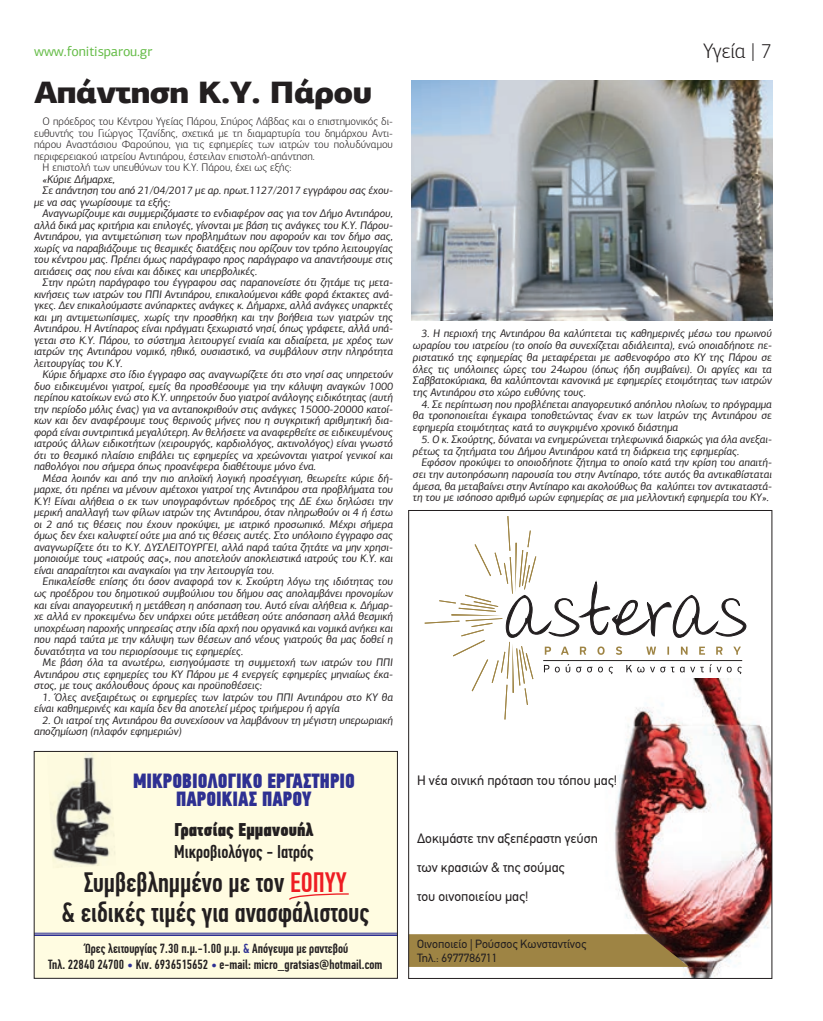
<style>
.page{position:relative;width:823px;height:1021px;background:#fff}
.page>*{position:absolute;margin:0;border:0;box-sizing:border-box;transform-origin:0 0}
.t1{font:900 31px "PF Agora Sans Pro";letter-spacing:-.02em;color:#231f20;scale:1.04 1}
.t2{font:500 28px/29.8px "PF Din Text Comp Pro";color:#231f20;text-align:center}
.t3{font:300 21px "PF Agora Sans Pro";letter-spacing:-.01em;color:#231f20}
.t4{font:20.5px/18.7px "PF Din Text Comp Pro X Black";color:#2e3092;text-align:center}
.t5{font:500 18.4px "PF Din Text Comp Pro";color:#231f20}
.t6{font:18.4px "PF Din Text Comp Pro X Black";color:#231f20}
.t7{font:14px "PF Agora Sans Pro";letter-spacing:-.01em;color:#65bc47}
.t8{font:13.7px/29px "PF Din Text";color:#231f20}
.t9{font:500 13.3px/15.9px "PF Din Text Comp Pro";color:#231f20;text-align:center}
.t10{font:12px/14.4px "PF Din Text";color:#231f20}
.t11{font:italic 11px/11.7px "PF Agora Sans Pro";color:#231f20}
.t12{font:300 11px "PF Agora Sans Pro";color:#231f20}
.s1{color:#ee1d23}
.s2{color:#2e3092}
</style>
<div class="page">
<svg style="left:424px;top:516px;width:322px;height:203px"></svg>
<img style="left:599px;top:678px;width:170px;height:298px">
<svg style="left:410px;top:934px;width:278px;height:32px;background:#967c41"></svg>
<div style="left:34px;top:751px;width:363px;height:227px;background:#fffce1"></div>
<img style="left:52px;top:753px;width:63px;height:114px">
<hr style="left:34px;top:934px;width:363px;height:2px;background:#2e3092">
<hr style="left:34px;top:932px;width:363px;height:1px;background:#2e3092">
<svg style="left:289px;top:893px;width:60px;height:7px"></svg>
<div style="left:34px;top:751px;width:363px;height:227px;border:1px solid #231f20"></div>
<img style="left:411px;top:81px;width:360px;height:239px">
<p class="t7" style="left:34px;top:43px;width:120px">www.fonitisparou.gr</p>
<h1 class="t1" style="left:34px;top:72px;width:326px">Απάντηση Κ.Υ. Πάρου</h1>
<p class="t12" style="left:43px;top:115px;width:352px">Ο πρόεδρος του Κέντρου Υγείας Πάρου, Σπύρος Λάβδας και ο επιστημονικός δι-</p>
<p class="t12" style="left:34px;top:126px;width:360px">ευθυντής του Γιώργος Τζανίδης, σχετικά με τη διαμαρτυρία του δημάρχου Αντι-</p>
<p class="t12" style="left:34px;top:138px;width:360px">πάρου Αναστάσιου Φαρούπου, για τις εφημερίες των ιατρών του πολυδύναμου</p>
<p class="t12" style="left:34px;top:149px;width:282px">περιφερειακού ιατρείου Αντιπάρου, έστειλαν επιστολή-απάντηση.</p>
<p class="t12" style="left:43px;top:161px;width:250px">Η επιστολή των υπευθύνων του Κ.Υ. Πάρου, έχει ως εξής:</p>
<p class="t11" style="left:43px;top:173px;width:74px">«Κύριε Δήμαρχε,</p>
<p class="t11" style="left:43px;top:184px;width:352px">Σε απάντηση του από 21/04/2017 με αρ. πρωτ.1127/2017 εγγράφου σας έχου-</p>
<p class="t11" style="left:34px;top:196px;width:138px">με να σας γνωρίσουμε τα εξής:</p>
<p class="t11" style="left:43px;top:207px;width:352px">Αναγνωρίζουμε και συμμεριζόμαστε το ενδιαφέρον σας για τον Δήμο Αντιπάρου,</p>
<p class="t11" style="left:34px;top:219px;width:360px">αλλά δικά μας κριτήρια και επιλογές, γίνονται με βάση τις ανάγκες του Κ.Υ. Πάρου-</p>
<p class="t11" style="left:34px;top:230px;width:360px">Αντιπάρου, για αντιμετώπιση των προβλημάτων που αφορούν και τον δήμο σας,</p>
<p class="t11" style="left:34px;top:242px;width:360px">χωρίς να παραβιάζουμε τις θεσμικές διατάξεις που ορίζουν τον τρόπο λειτουργίας</p>
<p class="t11" style="left:34px;top:253px;width:360px">του κέντρου μας. Πρέπει όμως παράγραφο προς παράγραφο να απαντήσουμε στις</p>
<p class="t11" style="left:34px;top:265px;width:224px">αιτιάσεις σας που είναι και άδικες και υπερβολικές.</p>
<p class="t11" style="left:43px;top:276px;width:352px">Στην πρώτη παράγραφο του έγγραφου σας παραπονείστε ότι ζητάμε τις μετα-</p>
<p class="t11" style="left:34px;top:288px;width:360px">κινήσεις των ιατρών του ΠΠΙ Αντιπάρου, επικαλούμενοι κάθε φορά έκτακτες ανά-</p>
<p class="t11" style="left:34px;top:299px;width:360px">γκες. Δεν επικαλούμαστε ανύπαρκτες ανάγκες κ. Δήμαρχε, αλλά ανάγκες υπαρκτές</p>
<p class="t11" style="left:34px;top:311px;width:360px">και μη αντιμετωπίσιμες, χωρίς την προσθήκη και την βοήθεια των γιατρών της</p>
<p class="t11" style="left:34px;top:322px;width:360px">Αντιπάρου. Η Αντίπαρος είναι πράγματι ξεχωριστό νησί, όπως γράφετε, αλλά υπά-</p>
<p class="t11" style="left:34px;top:334px;width:360px">γεται στο Κ.Υ. Πάρου, το σύστημα λειτουργεί ενιαία και αδιαίρετα, με χρέος των</p>
<p class="t11" style="left:34px;top:345px;width:360px">ιατρών της Αντιπάρου νομικό, ηθικό, ουσιαστικό, να συμβάλουν στην πληρότητα</p>
<p class="t11" style="left:34px;top:357px;width:90px">λειτουργίας του Κ.Υ.</p>
<p class="t11" style="left:43px;top:368px;width:352px">Κύριε δήμαρχε στο ίδιο έγγραφο σας αναγνωρίζετε ότι στο νησί σας υπηρετούν</p>
<p class="t11" style="left:34px;top:380px;width:360px">δυο ειδικευμένοι γιατροί, εμείς θα προσθέσουμε για την κάλυψη αναγκών 1000</p>
<p class="t11" style="left:34px;top:391px;width:360px">περίπου κατοίκων ενώ στο Κ.Υ. υπηρετούν δυο γιατροί ανάλογης ειδικότητας (αυτή</p>
<p class="t11" style="left:34px;top:403px;width:360px">την περίοδο μόλις ένας) για να ανταποκριθούν στις ανάγκες 15000-20000 κατοί-</p>
<p class="t11" style="left:34px;top:415px;width:360px">κων και δεν αναφέρουμε τους θερινούς μήνες που η συγκριτική αριθμητική δια-</p>
<p class="t11" style="left:34px;top:426px;width:360px">φορά είναι συντριπτικά μεγαλύτερη. Αν θελήσετε να αναφερθείτε σε ειδικευμένους</p>
<p class="t11" style="left:34px;top:438px;width:360px">ιατρούς άλλων ειδικοτήτων (χειρουργός, καρδιολόγος, ακτινολόγος) είναι γνωστό</p>
<p class="t11" style="left:34px;top:449px;width:360px">ότι το θεσμικό πλαίσιο επιβάλει τις εφημερίες να χρεώνονται γιατροί γενικοί και</p>
<p class="t11" style="left:34px;top:461px;width:283px">παθολόγοι που σήμερα όπως προανέφερα διαθέτουμε μόνο ένα.</p>
<p class="t11" style="left:43px;top:472px;width:352px">Μέσα λοιπόν και από την πιο απλοϊκή λογική προσέγγιση, θεωρείτε κύριε δή-</p>
<p class="t11" style="left:34px;top:484px;width:360px">μαρχε, ότι πρέπει να μένουν αμέτοχοι γιατροί της Αντιπάρου στα προβλήματα του</p>
<p class="t11" style="left:34px;top:495px;width:360px">Κ.Υ! Είναι αλήθεια ο εκ των υπογραφόντων πρόεδρος της ΔΕ έχω δηλώσει την</p>
<p class="t11" style="left:34px;top:507px;width:360px">μερική απαλλαγή των φίλων ιατρών της Αντιπάρου, όταν πληρωθούν οι 4 ή έστω</p>
<p class="t11" style="left:34px;top:518px;width:360px">οι 2 από τις θέσεις που έχουν προκύψει, με ιατρικό προσωπικό. Μέχρι σήμερα</p>
<p class="t11" style="left:34px;top:530px;width:360px">όμως δεν έχει καλυφτεί ούτε μια από τις θέσεις αυτές. Στο υπόλοιπο έγγραφο σας</p>
<p class="t11" style="left:34px;top:541px;width:360px">αναγνωρίζετε ότι το Κ.Υ. ΔΥΣΛΕΙΤΟΥΡΓΕΙ, αλλά παρά ταύτα ζητάτε να μην χρησι-</p>
<p class="t11" style="left:34px;top:553px;width:360px">μοποιούμε τους «ιατρούς σας», που αποτελούν αποκλειστικά ιατρούς του Κ.Υ. και</p>
<p class="t11" style="left:34px;top:564px;width:241px">είναι απαραίτητοι και αναγκαίοι για την λειτουργία του.</p>
<p class="t11" style="left:43px;top:576px;width:352px">Επικαλείσθε επίσης ότι όσον αναφορά τον κ. Σκούρτη λόγω της ιδιότητας του</p>
<p class="t11" style="left:34px;top:587px;width:360px">ως προέδρου του δημοτικού συμβούλιου του δήμου σας απολαμβάνει προνομίων</p>
<p class="t11" style="left:34px;top:599px;width:360px">και είναι απαγορευτική η μετάθεση η απόσπαση του. Αυτό είναι αλήθεια κ. Δήμαρ-</p>
<p class="t11" style="left:34px;top:610px;width:360px">χε αλλά εν προκειμένω δεν υπάρχει ούτε μετάθεση ούτε απόσπαση αλλά θεσμική</p>
<p class="t11" style="left:34px;top:622px;width:360px">υποχρέωση παροχής υπηρεσίας στην ιδία αρχή που οργανικά και νομικά ανήκει και</p>
<p class="t11" style="left:34px;top:633px;width:360px">που παρά ταύτα με την κάλυψη των θέσεων από νέους γιατρούς θα μας δοθεί η</p>
<p class="t11" style="left:34px;top:645px;width:211px">δυνατότητα να του περιορίσουμε τις εφημερίες.</p>
<p class="t11" style="left:43px;top:656px;width:352px">Με βάση όλα τα ανωτέρω, εισηγούμαστε τη συμμετοχή των ιατρών του ΠΠΙ</p>
<p class="t11" style="left:34px;top:668px;width:360px">Αντιπάρου στις εφημερίες του ΚΥ Πάρου με 4 ενεργείς εφημερίες μηνιαίως έκα-</p>
<p class="t11" style="left:34px;top:679px;width:229px">στος, με τους ακόλουθους όρους και προϋποθέσεις:</p>
<p class="t11" style="left:34px;top:691px;width:360px;text-indent:9px">1. Όλες ανεξαιρέτως οι εφημερίες των Ιατρών του ΠΠΙ Αντιπάρου στο ΚΥ θα είναι καθημερινές και καμία δεν θα αποτελεί μέρος τριήμερου ή αργία</p>
<p class="t11" style="left:34px;top:714px;width:360px;text-indent:9px">2. Οι ιατροί της Αντιπάρου θα συνεχίσουν να λαμβάνουν τη μέγιστη υπερωριακή αποζημίωση (πλαφόν εφημεριών)</p>
<h3 class="t4" style="left:133px;top:771px;width:223px">ΜΙΚΡΟΒΙΟΛΟΓΙΚΟ ΕΡΓΑΣΤΗΡΙΟ<br>ΠΑΡΟΙΚΙΑΣ ΠΑΡΟΥ</h3>
<h3 class="t6" style="left:174px;top:817px;width:141px">Γρατσίας Εµµανουήλ</h3>
<h3 class="t5" style="left:174px;top:840px;width:141px">Μικροβιολόγος - Ιατρός</h3>
<h2 class="t2" style="left:62px;top:867px;width:309px">Συµβεβληµµένο µε τον <span class="s1">ΕΟΠΥΥ<br></span>&amp; ειδικές τιµές για ανασφάλιστους</h2>
<p class="t9" style="left:48px;top:940px;width:335px">Ώρες λειτουργίας 7.30 π.µ.-1.00 µ.µ. <span class="s2">&amp;</span> Απόγευµα µε ραντεβού<br>Τηλ. 22840 24700 <span class="s2">•</span> Κιν. 6936515652 <span class="s2">•</span> e-mail: micro_gratsias@hotmail.com</p>
<h3 class="t3" style="left:702px;top:39px;width:70px">Υγεία | 7</h3>
<p class="t11" style="left:412px;top:328px;width:360px;text-align:justify;text-indent:9px">3. Η περιοχή της Αντιπάρου θα καλύπτεται τις καθημερινές μέσω του πρωινού ωραρίου του ιατρείου (το οποίο θα συνεχίζεται αδιάλειπτα), ενώ οποιαδήποτε πε&shy;ριστατικό της εφημερίας θα μεταφέρεται με ασθενοφόρο στο ΚΥ της Πάρου σε όλες τις υπόλοιπες ώρες του 24ωρου (όπως ήδη συμβαίνει). Οι αργίες και τα Σαββατοκύριακα, θα καλύπτονται κανονικά με εφημερίες ετοιμότητας των ιατρών της Αντιπάρου στο χώρο ευθύνης τους.</p>
<p class="t11" style="left:412px;top:398px;width:360px;text-align:justify;text-indent:9px">4. Σε περίπτωση που προβλέπεται απαγορευτικό απόπλου πλοίων, το πρόγραμμα θα τροποποιείται έγκαιρα τοποθετώντας έναν εκ των Ιατρών της Αντιπάρου σε εφημερία ετοιμότητας κατά το συγκριμένο χρονικό διάστημα</p>
<p class="t11" style="left:412px;top:433px;width:360px;text-indent:9px">5. Ο κ. Σκούρτης, δύναται να ενημερώνεται τηλεφωνικά διαρκώς για όλα ανεξαι&shy;ρέτως τα ζητήματα του Δήμου Αντιπάρου κατά τη διάρκεια της εφημερίας.</p>
<p class="t11" style="left:412px;top:456px;width:360px;text-align:justify;text-indent:9px">Εφόσον προκύψει το οποιοδήποτε ζήτημα το οποίο κατά την κρίση του απαιτή&shy;σει την αυτοπρόσωπη παρουσία του στην Αντίπαρο, τότε αυτός θα αντικαθίσταται άμεσα, θα μεταβαίνει στην Αντίπαρο και ακολούθως θα καλύπτει τον αντικαταστά&shy;τη του με ισόποσο αριθμό ωρών εφημερίας σε μια μελλοντική εφημερία του ΚΥ».</p>
<p class="t8" style="left:417px;top:766px;width:201px">Η νέα οινική πρόταση του τόπου µας!</p>
<p class="t8" style="left:417px;top:824px;width:182px">∆οκιµάστε την αξεπέραστη γεύση των κρασιών &amp; της σούµας<br>του οινοποιείου µας!</p>
<p class="t10" style="left:417px;top:936px;width:171px">Οινοποιείο | Ρούσσος Κωνσταντίνος<br>Τηλ.: 6977786711</p>
</div>
